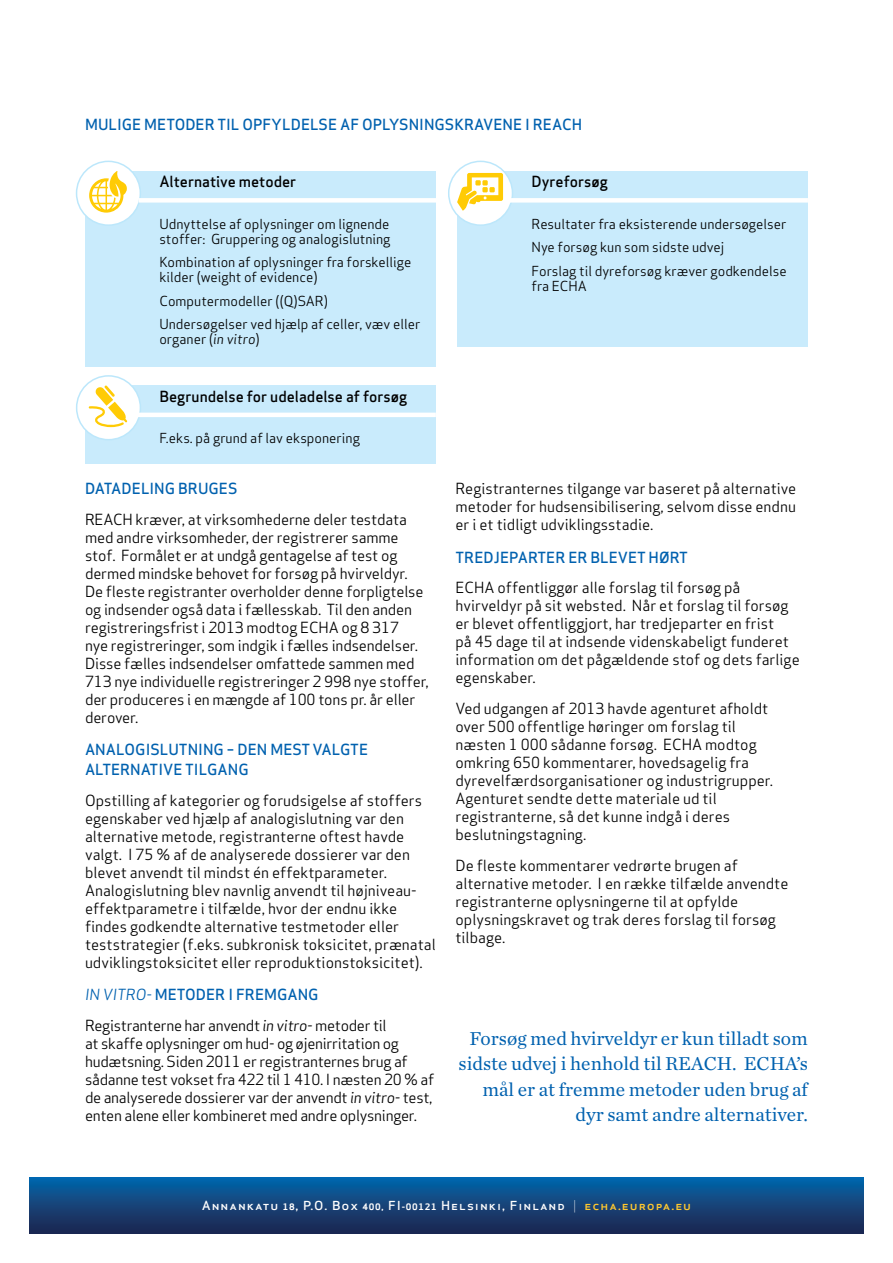
<style>
.page{position:relative;width:893px;height:1263px;background:#fff}
.page>*{position:absolute;margin:0;border:0;box-sizing:border-box;transform-origin:0 0}
.t1{font:19.5px/25.5px "Chronicle Text G1";color:#0061af;text-align:right}
.t2{font:15px/18px "Apex Sans";color:#000}
.t3{font:15px/18px "Apex Sans";letter-spacing:-.02em;color:#000}
.t4{font:500 15px/19.5px "Apex Sans";color:#0061af}
.t5{font:500 15px "Apex Sans";color:#000}
.t6{font:italic 15px "Apex Sans";color:#0061af}
.t7{font:13.5px/23.5px "Apex Sans";color:#000}
.t8{font:500 12.15px "Apex Sans";letter-spacing:.075em;color:#fff;scale:1.08 1}
.s1{font-style:italic}
.s2{font-weight:500;font-style:normal}
.s3{font-weight:500;color:#0061af}
.s4{font-weight:700;font-size:8.7px}
.s5{font-weight:700;font-size:8.25px}
.s6{font-weight:300}
.s7{color:#ffc92f}
</style>
<div class="page">
<div style="left:30px;top:1178px;width:833px;height:55px;background:linear-gradient(to bottom,#0464a9,#21244c)"></div>
<div style="left:85px;top:171px;width:351px;height:195px;background:#c9ebfc"></div>
<div style="left:77px;top:161px;width:63px;height:64px;background:#fff;border-radius:50%"></div>
<div style="left:76px;top:161px;width:65px;height:65px;border:2px solid #bce7fb;border-radius:50%"></div>
<div style="left:457px;top:171px;width:351px;height:175px;background:#c9ebfc"></div>
<div style="left:449px;top:161px;width:63px;height:64px;background:#fff;border-radius:50%"></div>
<div style="left:448px;top:161px;width:65px;height:65px;border:2px solid #bce7fb;border-radius:50%"></div>
<div style="left:139px;top:198px;width:302px;height:5px;background:#fff"></div>
<div style="left:500px;top:198px;width:308px;height:5px;background:#fff"></div>
<div style="left:85px;top:386px;width:351px;height:78px;background:#c9ebfc"></div>
<div style="left:77px;top:376px;width:63px;height:64px;background:#fff;border-radius:50%"></div>
<div style="left:76px;top:375px;width:65px;height:65px;border:2px solid #bce7fb;border-radius:50%"></div>
<hr style="left:128px;top:413px;width:308px;height:4px;background:#fff">
<svg style="left:89px;top:171px;width:38px;height:42px"></svg>
<svg style="left:457px;top:173px;width:46px;height:38px"></svg>
<svg style="left:89px;top:385px;width:38px;height:42px"></svg>
<p class="t4" style="left:85px;top:113px;width:111px">MULIGE METODER</p>
<p class="t4" style="left:217px;top:113px;width:366px">TIL OPFYLDELSE AF OPLYSNINGSKRAVENE I REACH</p>
<p class="t5" style="left:159px;top:169px;width:138px">ALTERNATIVE METODER</p>
<p class="t5" style="left:531px;top:169px;width:78px">DYREFORSØG</p>
<p class="t7" style="left:159px;top:215px;width:233px;line-height:15px">Udnyttelse af oplysninger om lignende stoffer: Gruppering og analogislutning</p>
<p class="t7" style="left:159px;top:253px;width:253px;line-height:15px">Kombination af oplysninger fra forskellige kilder (weight of evidence)</p>
<p class="t7" style="left:159px;top:288px;width:262px">Computermodeller ((Q)SAR)<br>Undersøgelser ved hjælp af celler, væv eller</p>
<p class="t7" style="left:159px;top:326px;width:102px">organer (<span class="s1">in vitro</span>)</p>
<p class="t5" style="left:159px;top:383px;width:249px">BEGRUNDELSE FOR UDELADELSE AF FORSØG</p>
<p class="t7" style="left:159px;top:425px;width:202px">F.eks. på grund af lav eksponering</p>
<p class="t4" style="left:85px;top:477px;width:37px">DATADE</p>
<p class="t4" style="left:141px;top:477px;width:98px">LING BRUGES</p>
<p class="t2" style="left:85px;top:509px;width:345px">REACH kræver, at virksomhederne deler testdata med andre virksomheder, der registrerer samme stof. Formålet er at undgå gentagelse af test og dermed mindske behovet for forsøg på hvirveldyr.<br>De fleste registranter overholder denne forpligtelse og indsender også data i fællesskab. Til den anden registreringsfrist i 2013 modtog ECHA og 8 317<br>nye registreringer, som indgik i fælles indsendelser.<br>Disse fælles indsendelser omfattede sammen med 713 nye individuelle registreringer 2 998 nye stoffer, der produceres i en mængde af 100 tons pr. år eller derover.</p>
<p class="t4" style="left:85px;top:738px;width:282px">ANALOGISLUTNING – DEN MEST VALGTE<br>ALTERNATIVE TILGANG</p>
<p class="t2" style="left:85px;top:790px;width:352px">Opstilling af kategorier og forudsigelse af stoffers egenskaber ved hjælp af analogislutning var den alternative metode, registranterne oftest havde valgt. I 75 % af de analyserede dossierer var den blevet anvendt til mindst én effektparameter.<br>Analogislutning blev navnlig anvendt til højniveau&shy;effektparametre i tilfælde, hvor der endnu ikke findes godkendte alternative testmetoder eller teststrategier (f.eks. subkronisk toksicitet, prænatal udviklingstoksicitet eller reproduktionstoksicitet).</p>
<p class="t6" style="left:85px;top:982px;width:122px">In vitro- <span class="s2">METODER</span></p>
<p class="t3" style="left:85px;top:977px;width:303px;line-height:30.8px;text-indent:143px"><span class="s3">I FREMGANG<br></span>Registranterne har anvendt <span class="s1">in vitro-</span> metoder til</p>
<p class="t3" style="left:85px;top:1033px;width:351px">at skaffe oplysninger om hud- og øjenirritation og hudætsning. Siden 2011 er registranternes brug af sådanne test vokset fra 422 til 1 410. I næsten 20 % af de analyserede dossierer var der anvendt <span class="s1">in vitro-</span> test, enten alene eller kombineret med andre oplysninger.</p>
<p class="t7" style="left:532px;top:211px;width:257px">Resultater fra eksisterende undersøgelser<br>Nye forsøg kun som sidste udvej<br>Forslag til dyreforsøg kræver godkendelse</p>
<p class="t7" style="left:532px;top:273px;width:57px">fra ECHA</p>
<p class="t2" style="left:455px;top:478px;width:342px;text-align:justify">Registranternes tilgange var baseret på alternative metoder for hudsensibilisering, selvom disse endnu er i et tidligt udviklingsstadie.</p>
<p class="t4" style="left:455px;top:545px;width:11px">TRED</p>
<p class="t4" style="left:494px;top:545px;width:196px">JEPARTER ER BLEVET HØRT</p>
<p class="t2" style="left:455px;top:577px;width:346px">ECHA offentliggør alle forslag til forsøg på hvirveldyr på sit websted. Når et forslag til forsøg er blevet offentliggjort, har tredjeparter en frist<br>på 45 dage til at indsende videnskabeligt funderet information om det pågældende stof og dets farlige egenskaber.</p>
<p class="t2" style="left:455px;top:698px;width:319px">Ved udgangen af 2013 havde agenturet afholdt over 500 offentlige høringer om forslag til næsten 1 000 sådanne forsøg. ECHA modtog omkring 650 kommentarer, hovedsagelig fra dyrevelfærdsorganisationer og industrigrupper.<br>Agenturet sendte dette materiale ud til registranterne, så det kunne indgå i deres beslutningstagning.</p>
<p class="t2" style="left:455px;top:855px;width:335px">De fleste kommentarer vedrørte brugen af alternative metoder. I en række tilfælde anvendte registranterne oplysningerne til at opfylde oplysningskravet og trak deres forslag til forsøg tilbage.</p>
<h1 class="t1" style="left:459px;top:1024px;width:351px">Forsøg med hvirveldyr er kun tilladt som sidste udvej i henhold til REACH. ECHA’s mål er at fremme metoder uden brug af dyr samt andre alternativer.</h1>
<p class="t8" style="left:202px;top:1195px;width:455px">ANNANKATU <span class="s4">18</span>, P.O. BOX <span class="s4">400,</span> FI<span class="s5">-</span><span class="s4">00121</span> HELSINKI, FINLAND <span class="s6">|</span> <span class="s7">ECHA.EUROPA.EU</span></p>
</div>
